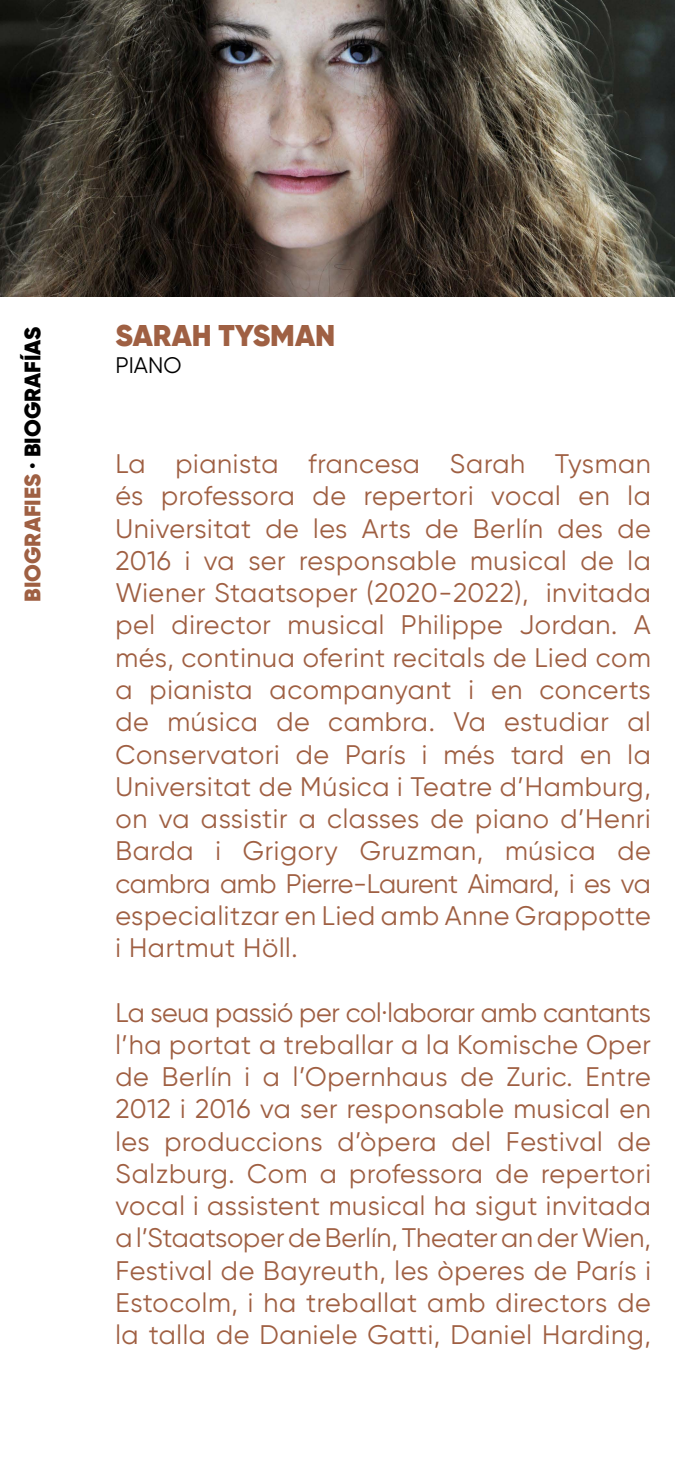
<style>
.page{position:relative;width:675px;height:1463px;background:#fff}
.page>*{position:absolute;margin:0;border:0;box-sizing:border-box;transform-origin:0 0}
.t1{font:900 30px "Gilroy";color:#9f6043}
.t2{font:26.88px/32.2px "Gilroy";letter-spacing:.025em;color:#9f5f42;text-align:justify}
.t3{font:900 22.5px "Gilroy";color:#000}
.t4{font:22.5px "Gilroy";color:#000}
.s1{color:#9f6043}
</style>
<div class="page">
<img style="left:0;top:0;width:675px;height:296px">
<p class="t3" style="left:18px;top:602px;width:277px;rotate:-90deg"><span class="s1">BIOGRAFIES</span> · BIOGRAFÍAS</p>
<p class="t1" style="left:115px;top:316px;width:222px">SARAH TYSMAN</p>
<p class="t4" style="left:115px;top:351px;width:68px">PIANO</p>
<p class="t2" style="left:115px;top:447px;width:537px">La pianista francesa Sarah Tysman és professora de repertori vocal en la Universitat de les Arts de Berlín des de 2016 i va ser responsable musical de la Wiener Staatsoper (2020-2022), invitada pel director musical Philippe Jordan. A més, continua oferint recitals de Lied com a pianista acompanyant i en concerts de música de cambra. Va estudiar al Conservatori de París i més tard en la Universitat de Música i Teatre d’Hamburg, on va assistir a classes de piano d’Henri Barda i Grigory Gruzman, música de cambra amb Pierre-Laurent Aimard, i es va especialitzar en Lied amb Anne Grappotte i Hartmut Höll.</p>
<p class="t2" style="left:115px;top:995px;width:537px">La seua passió per col·laborar amb cantants l’ha portat a treballar a la Komische Oper de Berlín i a l’Opernhaus de Zuric. Entre 2012 i 2016 va ser responsable musical en les produccions d’òpera del Festival de Salzburg. Com a professora de repertori vocal i assistent musical ha sigut invitada a l’Staatsoper de Berlín, Theater an der Wien, Festival de Bayreuth, les òperes de París i Estocolm, i ha treballat amb directors de la talla de Daniele Gatti, Daniel Harding,</p>
</div>
